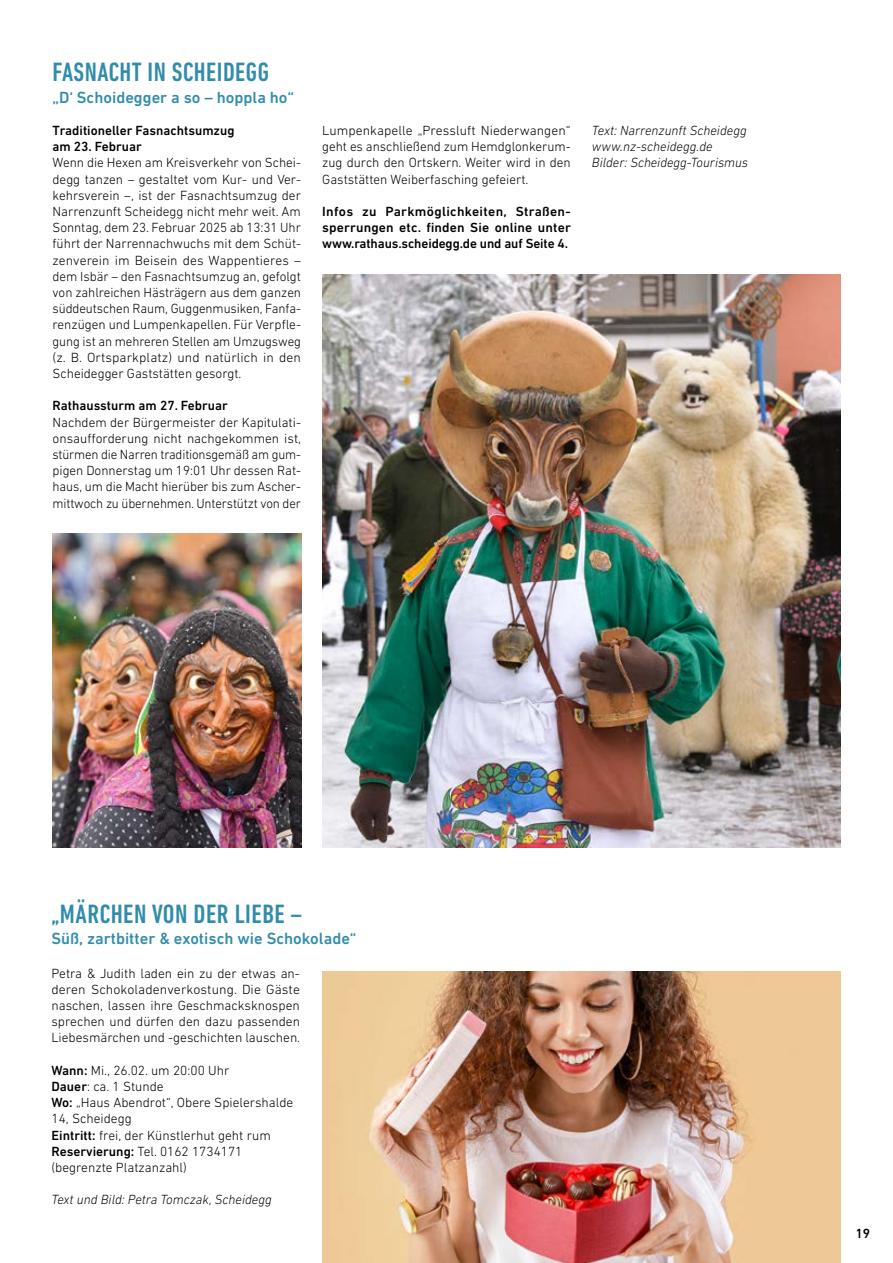
<style>
.page{position:relative;width:893px;height:1263px;background:#fff}
.page>*{position:absolute;margin:0;border:0;box-sizing:border-box;transform-origin:0 0}
.t1{font:500 condensed 27px "DIN Next W1 G";letter-spacing:.02em;color:#318caa}
.t2{font:500 16.5px "DIN Next W1 G";color:#318caa}
.t3{font:300 13.5px/16.2px "DIN Next W1 G";color:#000;text-align:justify}
.t4{font:500 13.5px/16.2px "DIN Next W1 G";color:#000}
.t5{font:italic 300 13.5px/16.2px "DIN Next LT Pro";color:#000}
.s1{font-weight:500}
</style>
<div class="page">
<img style="left:322px;top:972px;width:518px;height:291px">
<img style="left:53px;top:533px;width:248px;height:315px">
<img style="left:322px;top:274px;width:518px;height:574px">
<h1 class="t1" style="left:53px;top:56px;width:218px">FASNACHT IN SCHEIDEGG</h1>
<p class="t2" style="left:53px;top:88px;width:243px">„D‘ Schoidegger a so – hoppla ho“</p>
<p class="t4" style="left:53px;top:122px;width:183px">Traditioneller Fasnachtsumzug am 23. Februar</p>
<p class="t3" style="left:53px;top:155px;width:250px">Wenn die Hexen am Kreisverkehr von Schei&shy;degg tanzen – gestaltet vom Kur- und Ver&shy;kehrsverein –, ist der Fasnachtsumzug der Narrenzunft Scheidegg nicht mehr weit. Am Sonntag, dem 23. Februar 2025 ab 13:31 Uhr führt der Narrennachwuchs mit dem Schüt&shy;zenverein im Beisein des Wappentieres – dem Isbär – den Fasnachtsumzug an, gefolgt von zahlreichen Hästrägern aus dem ganzen süddeutschen Raum, Guggenmusiken, Fanfa&shy;renzügen und Lumpenkapellen. Für Verpfle&shy;gung ist an mehreren Stellen am Umzugsweg (z. B. Ortsparkplatz) und natürlich in den Scheidegger Gaststätten gesorgt.</p>
<p class="t4" style="left:53px;top:398px;width:177px">Rathaussturm am 27. Februar</p>
<p class="t3" style="left:53px;top:414px;width:250px">Nachdem der Bürgermeister der Kapitulati&shy;onsaufforderung nicht nachgekommen ist, stürmen die Narren traditionsgemäß am gum&shy;pigen Donnerstag um 19:01 Uhr dessen Rat&shy;haus, um die Macht hierüber bis zum Ascher&shy;mittwoch zu übernehmen. Unterstützt von der</p>
<p class="t3" style="left:322px;top:122px;width:250px">Lumpenkapelle „Pressluft Niederwangen“ geht es anschließend zum Hemdglonkerum&shy;zug durch den Ortskern. Weiter wird in den Gaststätten Weiberfasching gefeiert.</p>
<p class="t4" style="left:322px;top:203px;width:250px;text-align:justify">Infos zu Parkmöglichkeiten, Straßen&shy;sperrungen etc. finden Sie online unter www.rathaus.scheidegg.de und auf Seite 4.</p>
<p class="t5" style="left:592px;top:122px;width:158px">Text: Narrenzunft Scheidegg www.nz-scheidegg.de<br>Bilder: Scheidegg-Tourismus</p>
<h1 class="t1" style="left:51px;top:899px;width:252px">„MÄRCHEN VON DER LIEBE –</h1>
<p class="t2" style="left:51px;top:929px;width:306px">Süß, zartbitter &amp; exotisch wie Schokolade“</p>
<p class="t3" style="left:51px;top:965px;width:250px">Petra &amp; Judith laden ein zu der etwas an&shy;deren Schokoladenverkostung. Die Gäste naschen, lassen ihre Geschmacksknospen sprechen und dürfen den dazu passenden Liebesmärchen und -geschichten lauschen.</p>
<p class="t3" style="left:51px;top:1062px;width:243px;text-align:left"><span class="s1">Wann:</span> Mi., 26.02. um 20:00 Uhr<br><span class="s1">Dauer</span>: ca. 1 Stunde<br><span class="s1">Wo:</span> „Haus Abendrot“, Obere Spielershalde<br>14, Scheidegg<br><span class="s1">Eintritt:</span> frei, der Künstlerhut geht rum<br><span class="s1">Reservierung:</span> Tel. 0162 1734171 (begrenzte Platzanzahl)</p>
<p class="t5" style="left:51px;top:1191px;width:222px">Text und Bild: Petra Tomczak, Scheidegg</p>
<p class="t4" style="left:855px;top:1225px;width:16px">19</p>
</div>
